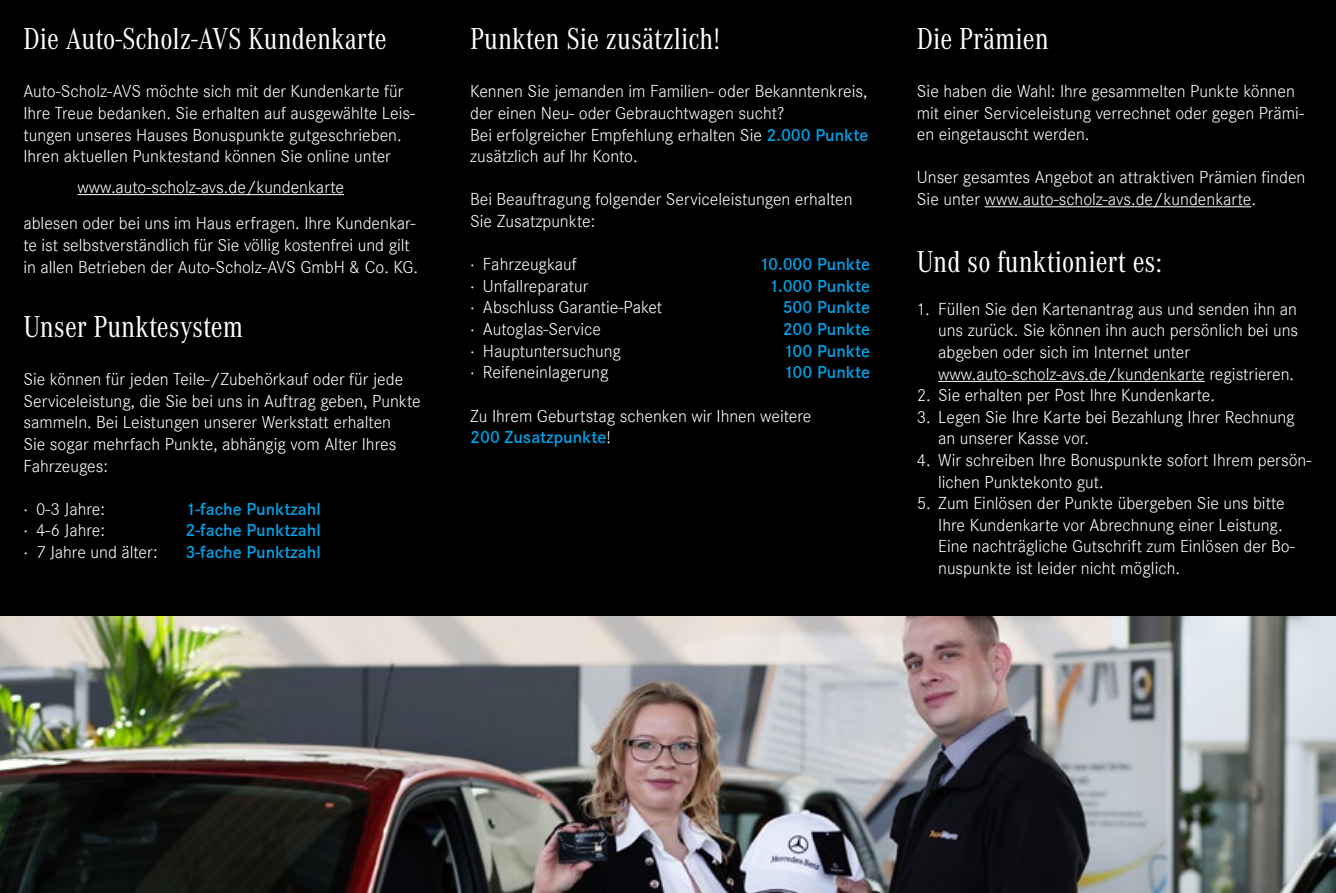
<style>
.page{position:relative;width:1336px;height:893px;background:#fff}
.page>*{position:absolute;margin:0;border:0;box-sizing:border-box;transform-origin:0 0}
.t1{font:31.5px "Corporate A Con";color:#fff}
.t2{font:18px/21.6px "Corporate S Ligh";color:#fff}
.t3{font:600 18px "Corporate S";color:#009fe3}
.s1{font-family:"Corporate S";font-weight:600;color:#009fe3}
.s2{font-family:"Corporate S Ligh";font-weight:400;color:#fff}
</style>
<div class="page">
<div style="left:0;top:0;width:1335px;height:893px;background:#000"></div>
<img style="left:0;top:617px;width:1335px;height:276px">
<hr style="left:77px;top:194px;width:267px;height:1px;background:#fff">
<hr style="left:984px;top:206px;width:267px;height:1px;background:#fff">
<hr style="left:938px;top:381px;width:266px;height:1px;background:#fff">
<h1 class="t1" style="left:23px;top:22px;width:365px">Die Auto-Scholz-AVS Kundenkarte</h1>
<p class="t2" style="left:23px;top:81px;width:393px">Auto-Scholz-AVS möchte sich mit der Kundenkarte für Ihre Treue bedanken. Sie erhalten auf ausgewählte Leis&shy;tungen unseres Hauses Bonuspunkte gutgeschrieben.<br>Ihren aktuellen Punktestand können Sie online unter</p>
<p class="t2" style="left:23px;top:169px;width:393px;line-height:36.6px;text-indent:54px">www.auto-scholz-avs.de/kundenkarte<br>ablesen oder bei uns im Haus erfragen. Ihre Kundenkar-</p>
<p class="t2" style="left:23px;top:234px;width:396px">te ist selbstverständlich für Sie völlig kostenfrei und gilt in allen Betrieben der Auto-Scholz-AVS GmbH &amp; Co. KG.</p>
<h1 class="t1" style="left:23px;top:310px;width:221px">Unser Punktesystem</h1>
<p class="t2" style="left:23px;top:369px;width:399px">Sie können für jeden Teile-/Zubehörkauf oder für jede Serviceleistung, die Sie bei uns in Auftrag geben, Punkte sammeln. Bei Leistungen unserer Werkstatt erhalten<br>Sie sogar mehrfach Punkte, abhängig vom Alter Ihres Fahrzeuges:</p>
<p class="t2" style="left:23px;top:498px;width:83px">· 0-3 Jahre:</p>
<p class="t3" style="left:185px;top:499px;width:137px">1-fache Punktzahl</p>
<p class="t2" style="left:23px;top:520px;width:83px">· 4-6 Jahre:</p>
<p class="t3" style="left:185px;top:520px;width:137px">2-fache Punktzahl</p>
<p class="t2" style="left:23px;top:541px;width:136px">· 7 Jahre und älter:</p>
<p class="t3" style="left:185px;top:542px;width:137px">3-fache Punktzahl</p>
<h1 class="t1" style="left:470px;top:22px;width:251px">Punkten Sie zusätzlich!</h1>
<p class="t2" style="left:470px;top:81px;width:400px">Kennen Sie jemanden im Familien- oder Bekanntenkreis, der einen Neu- oder Gebrauchtwagen sucht?<br>Bei erfolgreicher Empfehlung erhalten Sie <span class="s1">2.000 Punkte </span>zusätzlich auf Ihr Konto.</p>
<p class="t2" style="left:470px;top:189px;width:384px">Bei Beauftragung folgender Serviceleistungen erhalten<br>Sie Zusatzpunkte:</p>
<p class="t2" style="left:470px;top:254px;width:108px">· Fahrzeugkauf</p>
<p class="t3" style="left:759px;top:254px;width:113px">10.000 Punkte</p>
<p class="t2" style="left:470px;top:275px;width:120px">· Unfallreparatur</p>
<p class="t3" style="left:768px;top:276px;width:103px">1.000 Punkte</p>
<p class="t2" style="left:470px;top:297px;width:194px">· Abschluss Garantie-Paket</p>
<p class="t3" style="left:782px;top:297px;width:89px">500 Punkte</p>
<p class="t2" style="left:470px;top:318px;width:132px">· Autoglas-Service</p>
<p class="t3" style="left:782px;top:319px;width:89px">200 Punkte</p>
<p class="t2" style="left:470px;top:340px;width:152px">· Hauptuntersuchung</p>
<p class="t3" style="left:783px;top:340px;width:88px">100 Punkte</p>
<p class="t2" style="left:470px;top:362px;width:140px">· Reifeneinlagerung</p>
<p class="t3" style="left:783px;top:362px;width:88px">100 Punkte</p>
<p class="t2" style="left:470px;top:405px;width:343px">Zu Ihrem Geburtstag schenken wir Ihnen weitere</p>
<p class="t3" style="left:470px;top:427px;width:142px">200 Zusatzpunkte<span class="s2">!</span></p>
<h1 class="t1" style="left:916px;top:22px;width:133px">Die Prämien</h1>
<p class="t2" style="left:916px;top:80px;width:388px">Sie haben die Wahl: Ihre gesammelten Punkte können mit einer Serviceleistung verrechnet oder gegen Prämi&shy;en eingetauscht werden.</p>
<p class="t2" style="left:916px;top:167px;width:390px">Unser gesamtes Angebot an attraktiven Prämien finden<br>Sie unter www.auto-scholz-avs.de/kundenkarte.</p>
<h1 class="t1" style="left:916px;top:244px;width:246px">Und so funktioniert es:</h1>
<p class="t2" style="left:938px;top:298px;width:361px;text-indent:-21px">1. Füllen Sie den Kartenantrag aus und senden ihn an uns zurück. Sie können ihn auch persönlich bei uns abgeben oder sich im Internet unter www.auto-scholz-avs.de/kundenkarte registrieren.</p>
<p class="t2" style="left:916px;top:385px;width:299px">2. Sie erhalten per Post Ihre Kundenkarte.</p>
<p class="t2" style="left:938px;top:406px;width:358px;text-indent:-21px">3. Legen Sie Ihre Karte bei Bezahlung Ihrer Rechnung an unserer Kasse vor.</p>
<p class="t2" style="left:938px;top:449px;width:375px;text-indent:-21px">4. Wir schreiben Ihre Bonuspunkte sofort Ihrem persön&shy;lichen Punktekonto gut.</p>
<p class="t2" style="left:938px;top:493px;width:358px;text-indent:-21px">5. Zum Einlösen der Punkte übergeben Sie uns bitte Ihre Kundenkarte vor Abrechnung einer Leistung.<br>Eine nachträgliche Gutschrift zum Einlösen der Bo&shy;nuspunkte ist leider nicht möglich.</p>
</div>
